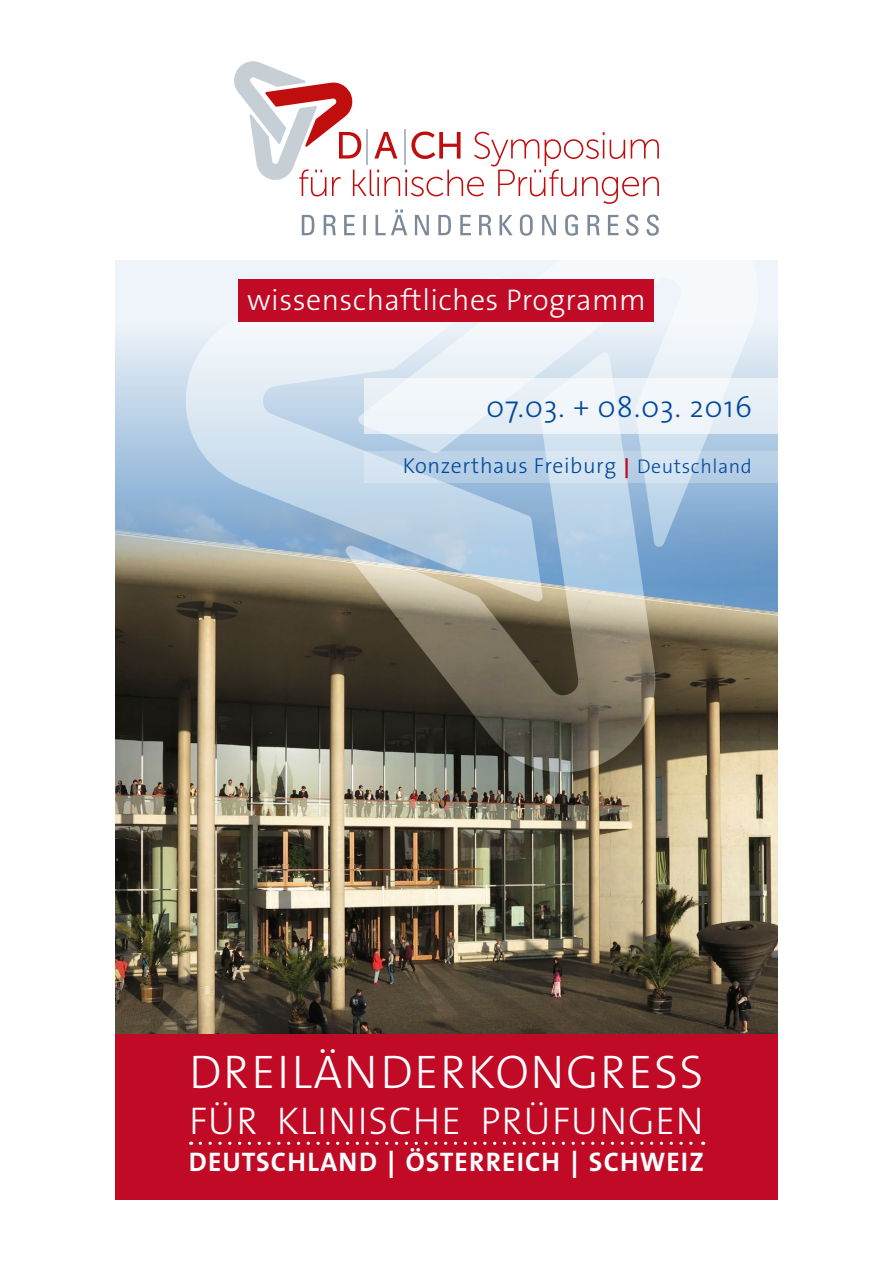
<style>
.page{position:relative;width:893px;height:1263px;background:#fff}
.page>*{position:absolute;margin:0;border:0;box-sizing:border-box;transform-origin:0 0}
.t1{font:300 47.55px "The Sans Os F";letter-spacing:.035em;color:#fff}
.t2{font:300 38.85px "The Sans Os F";letter-spacing:.02em;color:#fff}
.t3{font:300 30px "The Sans Os F";letter-spacing:.015em;color:#fff}
.t4{font:300 29.7px "The Sans Os F";letter-spacing:.03em;color:#00489a}
.t5{font:700 27px "The Sans Os F";letter-spacing:.04em;color:#fff}
.t6{font:300 21.75px "The Sans Os F";letter-spacing:.03em;color:#00489a}
.s1{font-weight:700;font-size:19.8px;color:#c10a25}
.s2{font-size:19.8px}
</style>
<div class="page">
<img style="left:115px;top:694px;width:663px;height:340px">
<svg style="left:115px;top:260px;width:663px;height:434px;background:#878c8b"></svg>
<svg style="left:343px;top:260px;width:419px;height:320px"></svg>
<svg style="left:184px;top:266px;width:367px;height:346px;background:#c4cfd6"></svg>
<svg style="left:319px;top:339px;width:343px;height:440px;background:#949a99"></svg>
<div style="left:115px;top:1034px;width:663px;height:166px;background:#c10a25"></div>
<svg style="left:200px;top:1142px;width:504px;height:3px"></svg>
<div style="left:239px;top:279px;width:415px;height:43px;background:#c10a25"></div>
<svg style="left:365px;top:451px;width:413px;height:31px;background:#c4d8ea"></svg>
<svg style="left:302px;top:210px;width:357px;height:26px"></svg>
<svg style="left:234px;top:61px;width:425px;height:143px"></svg>
<div style="left:365px;top:378px;width:415px;height:56px;background:linear-gradient(to right,#f0f5fa,#eaf1f8)"></div>
<h3 class="t3" style="left:247px;top:280px;width:400px">wissenschaftliches Programm</h3>
<h3 class="t4" style="left:486px;top:388px;width:267px">07.03. + 08.03. 2016</h3>
<p class="t6" style="left:403px;top:451px;width:351px">Konzerthaus Freiburg<span class="s1">↕</span><span class="s2">Deutschland</span></p>
<h1 class="t1" style="left:189px;top:1041px;width:516px">DREILÄNDERKONGRESS</h1>
<h2 class="t2" style="left:189px;top:1096px;width:516px">FÜR KLINISCHE PRÜFUNGEN</h2>
<p class="t5" style="left:189px;top:1145px;width:516px">DEUTSCHLAND↕ÖSTERREICH↕SCHWEIZ</p>
</div>
